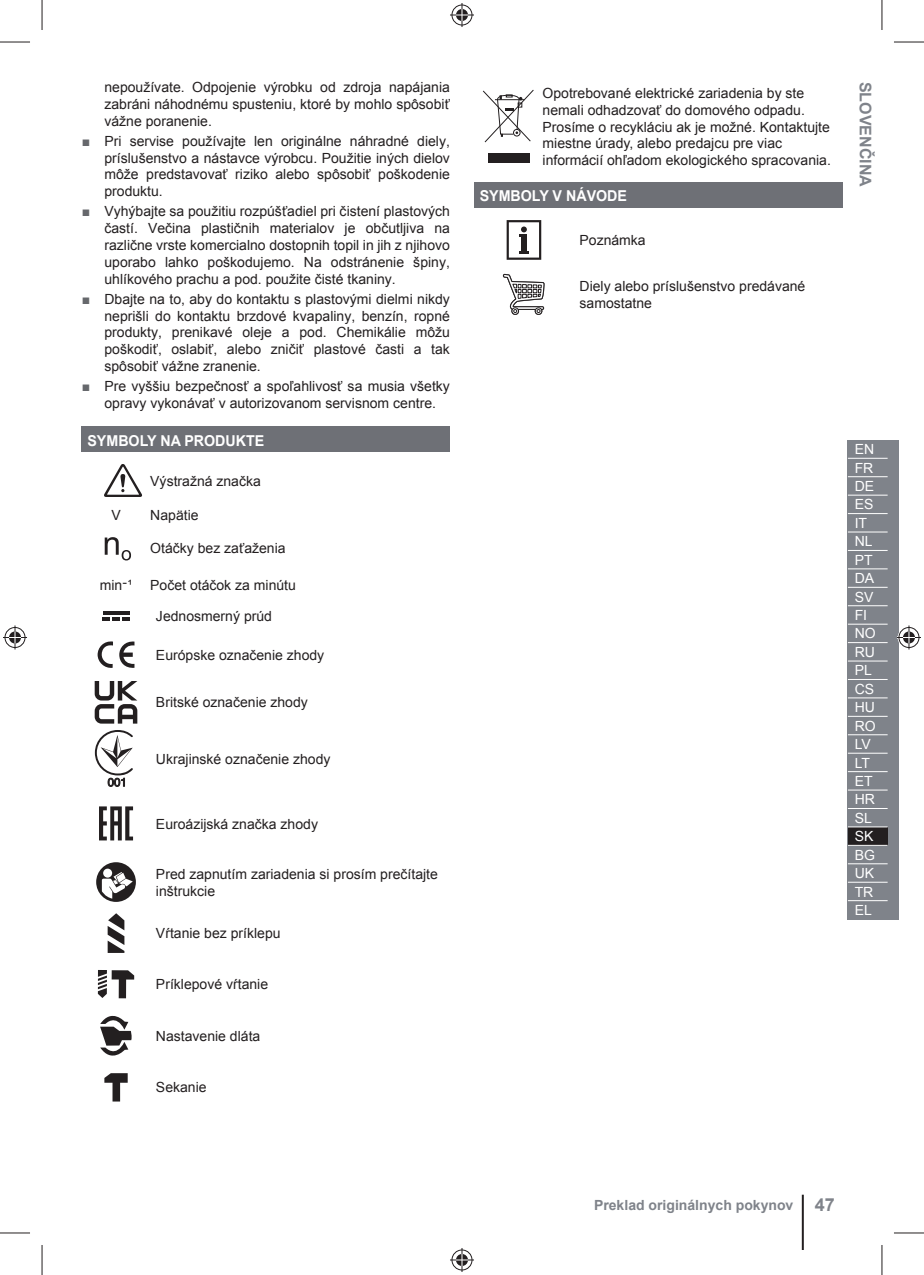
<style>
.page{position:relative;width:924px;height:1275px;background:#fff}
.page>*{position:absolute;margin:0;border:0;box-sizing:border-box;transform-origin:0 0}
.t1{font:700 16px "Arial";color:#7f838a}
.t2{font:700 15px "Arial";color:#fff;scale:.95 1}
.t3{font:14px/16.8px "Arial";color:#231f20;text-align:justify}
.t4{font:14px/18.4px "Arial";color:#fff}
.t5{font:700 14px "Arial";color:#7f838a}
.s1{color:#66686c}
.s2{font-size:18px}
</style>
<div class="page">
<hr style="left:801px;top:1194px;width:2px;height:56px;background:#231f20">
<div style="left:847px;top:440px;width:51px;height:479px;background:#7f838a"></div>
<svg style="left:848px;top:477px;width:39px;height:425px"></svg>
<div style="left:847px;top:827px;width:40px;height:18px;background:#231f20"></div>
<hr style="left:847px;top:458px;width:40px;height:1px;background:#fff">
<hr style="left:847px;top:476px;width:40px;height:1px;background:#fff">
<hr style="left:847px;top:494px;width:40px;height:1px;background:#fff">
<hr style="left:847px;top:513px;width:40px;height:1px;background:#fff">
<hr style="left:847px;top:531px;width:40px;height:1px;background:#fff">
<hr style="left:847px;top:550px;width:40px;height:1px;background:#fff">
<hr style="left:847px;top:568px;width:40px;height:1px;background:#fff">
<hr style="left:847px;top:587px;width:40px;height:1px;background:#fff">
<hr style="left:847px;top:605px;width:40px;height:1px;background:#fff">
<hr style="left:847px;top:623px;width:40px;height:1px;background:#fff">
<hr style="left:847px;top:642px;width:40px;height:1px;background:#fff">
<hr style="left:847px;top:660px;width:40px;height:1px;background:#fff">
<hr style="left:847px;top:679px;width:40px;height:1px;background:#fff">
<hr style="left:847px;top:697px;width:40px;height:1px;background:#fff">
<hr style="left:847px;top:716px;width:40px;height:1px;background:#fff">
<hr style="left:847px;top:734px;width:40px;height:1px;background:#fff">
<hr style="left:847px;top:752px;width:40px;height:1px;background:#fff">
<hr style="left:847px;top:771px;width:40px;height:1px;background:#fff">
<hr style="left:847px;top:789px;width:40px;height:1px;background:#fff">
<hr style="left:847px;top:808px;width:40px;height:1px;background:#fff">
<hr style="left:847px;top:826px;width:40px;height:1px;background:#fff">
<hr style="left:847px;top:845px;width:40px;height:1px;background:#fff">
<hr style="left:847px;top:863px;width:40px;height:1px;background:#fff">
<hr style="left:847px;top:881px;width:40px;height:1px;background:#fff">
<hr style="left:847px;top:900px;width:40px;height:1px;background:#fff">
<div style="left:82px;top:426px;width:368px;height:26px;background:#6e7076"></div>
<svg style="left:104px;top:464px;width:38px;height:33px"></svg>
<svg style="left:105px;top:537px;width:26px;height:23px"></svg>
<hr style="left:102px;top:612px;width:27px;height:3px;background:#231f20">
<svg style="left:102px;top:617px;width:28px;height:4px"></svg>
<svg style="left:98px;top:641px;width:36px;height:27px"></svg>
<svg style="left:95px;top:681px;width:42px;height:42px"></svg>
<svg style="left:95px;top:730px;width:38px;height:56px"></svg>
<svg style="left:99px;top:806px;width:34px;height:34px"></svg>
<svg style="left:96px;top:862px;width:40px;height:40px"></svg>
<svg style="left:108px;top:913px;width:16px;height:40px"></svg>
<svg style="left:98px;top:970px;width:36px;height:28px"></svg>
<svg style="left:100px;top:1015px;width:32px;height:41px"></svg>
<svg style="left:104px;top:1073px;width:24px;height:28px"></svg>
<div style="left:474px;top:182px;width:367px;height:25px;background:#6e7076"></div>
<svg style="left:483px;top:90px;width:50px;height:53px"></svg>
<div style="left:488px;top:153px;width:41px;height:9px;background:#231f20"></div>
<svg style="left:506px;top:220px;width:35px;height:40px"></svg>
<svg style="left:502px;top:273px;width:43px;height:42px"></svg>
<hr style="left:0;top:42px;width:30px;height:1px;background:#231f20">
<hr style="left:893px;top:42px;width:30px;height:1px;background:#231f20">
<hr style="left:0;top:1232px;width:30px;height:1px;background:#231f20">
<hr style="left:893px;top:1232px;width:30px;height:1px;background:#231f20">
<hr style="left:42px;top:0;width:1px;height:30px;background:#231f20">
<hr style="left:42px;top:1245px;width:1px;height:30px;background:#231f20">
<hr style="left:881px;top:0;width:1px;height:30px;background:#231f20">
<hr style="left:881px;top:1245px;width:1px;height:30px;background:#231f20">
<svg style="left:450px;top:3px;width:24px;height:24px"></svg>
<svg style="left:450px;top:1248px;width:24px;height:24px"></svg>
<svg style="left:3px;top:625px;width:24px;height:24px"></svg>
<svg style="left:897px;top:625px;width:23px;height:24px"></svg>
<p class="t3" style="left:104px;top:79px;width:347px">nepoužívate. Odpojenie výrobku od zdroja napájania zabráni náhodnému spusteniu, ktoré by mohlo spôsobiť vážne poranenie.</p>
<p class="t3" style="left:104px;top:132px;width:347px;text-indent:-23px"><span class="s1">■</span> Pri servise používajte len originálne náhradné diely, príslušenstvo a nástavce výrobcu. Použitie iných dielov môže predstavovať riziko alebo spôsobiť poškodenie produktu.</p>
<p class="t3" style="left:104px;top:203px;width:347px;text-indent:-23px"><span class="s1">■</span> Vyhýbajte sa použitiu rozpúšťadiel pri čistení plastových častí. Večina plastičnih materialov je občutljiva na različne vrste komercialno dostopnih topil in jih z njihovo uporabo lahko poškodujemo. Na odstránenie špiny, uhlíkového prachu a pod. použite čisté tkaniny.</p>
<p class="t3" style="left:104px;top:290px;width:347px;text-indent:-23px"><span class="s1">■</span> Dbajte na to, aby do kontaktu s plastovými dielmi nikdy neprišli do kontaktu brzdové kvapaliny, benzín, ropné produkty, prenikavé oleje a pod. Chemikálie môžu poškodiť, oslabiť, alebo zničiť plastové časti a tak spôsobiť vážne zranenie.</p>
<p class="t3" style="left:104px;top:378px;width:347px;text-indent:-23px"><span class="s1">■</span> Pre vyššiu bezpečnosť a spoľahlivosť sa musia všetky opravy vykonávať v autorizovanom servisnom centre.</p>
<p class="t2" style="left:87px;top:432px;width:188px">SYMBOLY NA PRODUKTE</p>
<p class="t3" style="left:150px;top:472px;width:112px">Výstražná značka</p>
<p class="t3" style="left:111px;top:506px;width:11px">V</p>
<p class="t3" style="left:150px;top:506px;width:50px">Napätie</p>
<p class="t3" style="left:150px;top:540px;width:137px">Otáčky bez zaťaženia</p>
<p class="t3" style="left:100px;top:576px;width:34px">min־¹</p>
<p class="t3" style="left:150px;top:576px;width:147px">Počet otáčok za minútu</p>
<p class="t3" style="left:156px;top:608px;width:117px">Jednosmerný prúd</p>
<p class="t3" style="left:156px;top:647px;width:170px">Európske označenie zhody</p>
<p class="t3" style="left:156px;top:694px;width:153px">Britské označenie zhody</p>
<p class="t3" style="left:156px;top:750px;width:176px">Ukrajinské označenie zhody</p>
<p class="t3" style="left:156px;top:815px;width:163px">Euroázijská značka zhody</p>
<p class="t3" style="left:156px;top:865px;width:283px">Pred zapnutím zariadenia si prosím prečítajte inštrukcie</p>
<p class="t3" style="left:156px;top:925px;width:126px">Vŕtanie bez príklepu</p>
<p class="t3" style="left:156px;top:976px;width:114px">Príklepové vŕtanie</p>
<p class="t3" style="left:156px;top:1027px;width:106px">Nastavenie dláta</p>
<p class="t3" style="left:156px;top:1079px;width:52px">Sekanie</p>
<p class="t3" style="left:542px;top:85px;width:290px;text-align:left">Opotrebované elektrické zariadenia by ste nemali odhadzovať do domového odpadu.<br>Prosíme o recykláciu ak je možné. Kontaktujte miestne úrady, alebo predajcu pre viac informácií ohľadom ekologického spracovania.</p>
<p class="t2" style="left:479px;top:187px;width:157px">SYMBOLY V NÁVODE</p>
<p class="t3" style="left:579px;top:232px;width:68px">Poznámka</p>
<p class="t3" style="left:579px;top:278px;width:227px">Diely alebo príslušenstvo predávané samostatne</p>
<p class="t1" style="left:874px;top:82px;width:106px;rotate:90deg">SLOVENČINA</p>
<p class="t4" style="left:854px;top:440px;width:22px">EN<br>FR<br>DE<br>ES<br>IT<br>NL<br>PT<br>DA<br>SV<br>FI<br>NO<br>RU<br>PL<br>CS<br>HU<br>RO<br>LV<br>LT<br>ET<br>HR<br>SL<br>SK<br>BG<br>UK<br>TR<br>EL</p>
<p class="t5" style="left:593px;top:1197px;width:242px">Preklad originálnych pokynov <span class="s2">47</span></p>
</div>
